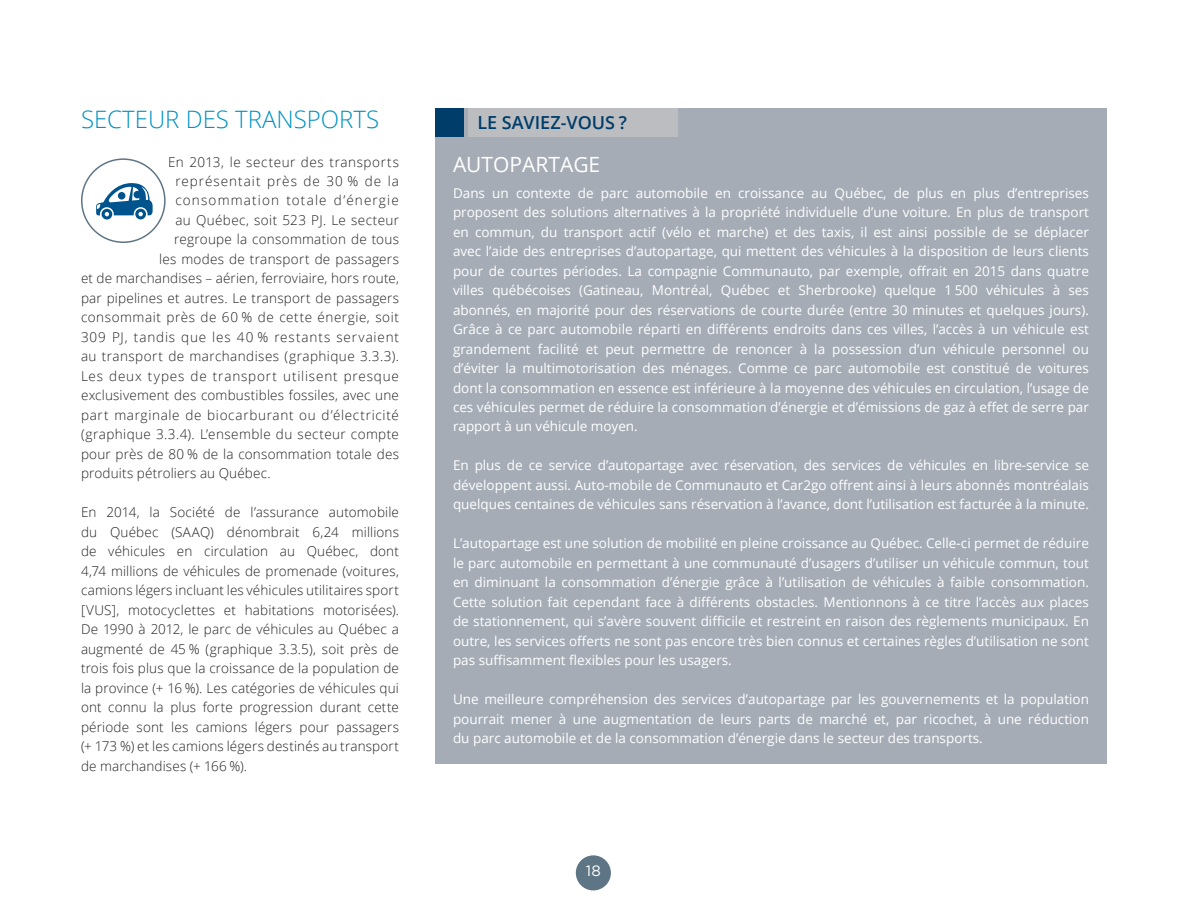
<style>
.page{position:relative;width:1188px;height:918px;background:#fff}
.page>*{position:absolute;margin:0;border:0;box-sizing:border-box;transform-origin:0 0}
.t1{font:300 24px "Open Sans";color:#0092c1}
.titre_encadrés{font:21px "Open Sans";color:#fff}
.t2{font:600 18px "Open Sans";color:#003d6a}
.t3{font:15px "Gotham";color:#fff}
.t4{font:13.5px/19.5px "Open Sans";color:#fff;text-align:justify}
.t5{font:300 13.5px/19.5px "Open Sans";letter-spacing:.03em;color:#231f20;text-align:justify}
.t6{font:300 13.5px "Open Sans";letter-spacing:.06em;color:#231f20}
.t7{font:300 13.5px "Open Sans";letter-spacing:.01em;color:#231f20}
.t8{font:300 13.5px "Open Sans";letter-spacing:.05em;color:#231f20}
.t9{font:300 13.5px "Open Sans";letter-spacing:.085em;color:#231f20}
.t10{font:300 13.5px "Open Sans";letter-spacing:.07em;color:#231f20}
</style>
<div class="page">
<div style="left:576px;top:855px;width:35px;height:35px;background:#5e7585;border-radius:50%"></div>
<svg style="left:96px;top:183px;width:57px;height:37px"></svg>
<div style="left:81px;top:158px;width:85px;height:85px;border:2px solid #5e7585;border-radius:50%"></div>
<div style="left:435px;top:108px;width:672px;height:655px;background:#a5acb6"></div>
<div style="left:435px;top:108px;width:28px;height:29px;background:#003d6a"></div>
<div style="left:468px;top:108px;width:209px;height:29px;background:#bcbdc0"></div>
<p class="t1" style="left:81px;top:103px;width:300px">SECTEUR DES TRANSPORTS</p>
<p class="t5" style="left:168px;top:151px;width:232px">En 2013, le secteur des transports</p>
<p class="t10" style="left:176px;top:172px;width:225px">représentait près de 30 % de la</p>
<p class="t9" style="left:176px;top:191px;width:225px">consommation totale d’énergie</p>
<p class="t5" style="left:176px;top:210px;width:225px">au Québec, soit 523 PJ. Le secteur</p>
<p class="t5" style="left:174px;top:229px;width:226px">regroupe la consommation de tous</p>
<p class="t5" style="left:159px;top:249px;width:241px">les modes de transport de passagers</p>
<p class="t7" style="left:81px;top:269px;width:319px">et de marchandises – aérien, ferroviaire, hors route,</p>
<p class="t5" style="left:81px;top:288px;width:320px">par pipelines et autres. Le transport de passagers</p>
<p class="t5" style="left:81px;top:307px;width:319px">consommait près de 60 % de cette énergie, soit</p>
<p class="t6" style="left:81px;top:328px;width:320px">309 PJ, tandis que les 40 % restants servaient</p>
<p class="t5" style="left:81px;top:346px;width:319px">au transport de marchandises (graphique 3.3.3).</p>
<p class="t6" style="left:81px;top:367px;width:320px">Les deux types de transport utilisent presque</p>
<p class="t5" style="left:81px;top:385px;width:319px">exclusivement des combustibles fossiles, avec une</p>
<p class="t8" style="left:81px;top:406px;width:319px">part marginale de biocarburant ou d’électricité</p>
<p class="t5" style="left:81px;top:424px;width:319px">(graphique 3.3.4). L’ensemble du secteur compte</p>
<p class="t5" style="left:81px;top:444px;width:320px">pour près de 80 % de la consommation totale des</p>
<p class="t7" style="left:81px;top:464px;width:191px">produits pétroliers au Québec.</p>
<p class="t5" style="left:81px;top:502px;width:320px">En 2014, la Société de l’assurance automobile du Québec (SAAQ) dénombrait 6,24 millions de véhicules en circulation au Québec, dont 4,74 millions de véhicules de promenade (voitures, camions légers incluant les véhicules utilitaires sport [VUS], motocyclettes et habitations motorisées).<br>De 1990 à 2012, le parc de véhicules au Québec a augmenté de 45 % (graphique 3.3.5), soit près de trois fois plus que la croissance de la population de la province (+ 16 %). Les catégories de véhicules qui ont connu la plus forte progression durant cette période sont les camions légers pour passagers (+ 173 %) et les camions légers destinés au transport de marchandises (+ 166 %).</p>
<p class="t2" style="left:477px;top:110px;width:151px">LE SAVIEZ-VOUS ?</p>
<p class="titre_encadrés" style="left:453px;top:150px;width:149px">AUTOPARTAGE</p>
<p class="t4" style="left:453px;top:183px;width:638px">Dans un contexte de parc automobile en croissance au Québec, de plus en plus d’entreprises proposent des solutions alternatives à la propriété individuelle d’une voiture. En plus de transport en commun, du transport actif (vélo et marche) et des taxis, il est ainsi possible de se déplacer avec l’aide des entreprises d’autopartage, qui mettent des véhicules à la disposition de leurs clients pour de courtes périodes. La compagnie Communauto, par exemple, offrait en 2015 dans quatre villes québécoises (Gatineau, Montréal, Québec et Sherbrooke) quelque 1 500 véhicules à ses abonnés, en majorité pour des réservations de courte durée (entre 30 minutes et quelques jours).<br>Grâce à ce parc automobile réparti en différents endroits dans ces villes, l’accès à un véhicule est grandement facilité et peut permettre de renoncer à la possession d’un véhicule personnel ou d’éviter la multimotorisation des ménages. Comme ce parc automobile est constitué de voitures dont la consommation en essence est inférieure à la moyenne des véhicules en circulation, l’usage de ces véhicules permet de réduire la consommation d’énergie et d’émissions de gaz à effet de serre par rapport à un véhicule moyen.</p>
<p class="t4" style="left:453px;top:456px;width:637px">En plus de ce service d’autopartage avec réservation, des services de véhicules en libre-service se développent aussi. Auto-mobile de Communauto et Car2go offrent ainsi à leurs abonnés montréalais quelques centaines de véhicules sans réservation à l’avance, dont l’utilisation est facturée à la minute.</p>
<p class="t4" style="left:453px;top:533px;width:637px">L’autopartage est une solution de mobilité en pleine croissance au Québec. Celle-ci permet de réduire le parc automobile en permettant à une communauté d’usagers d’utiliser un véhicule commun, tout en diminuant la consommation d’énergie grâce à l’utilisation de véhicules à faible consommation.<br>Cette solution fait cependant face à différents obstacles. Mentionnons à ce titre l’accès aux places de stationnement, qui s’avère souvent difficile et restreint en raison des règlements municipaux. En outre, les services offerts ne sont pas encore très bien connus et certaines règles d’utilisation ne sont pas suffisamment flexibles pour les usagers.</p>
<p class="t4" style="left:453px;top:689px;width:638px">Une meilleure compréhension des services d’autopartage par les gouvernements et la population pourrait mener à une augmentation de leurs parts de marché et, par ricochet, à une réduction du parc automobile et de la consommation d’énergie dans le secteur des transports.</p>
<p class="t3" style="left:586px;top:863px;width:17px">18</p>
</div>
